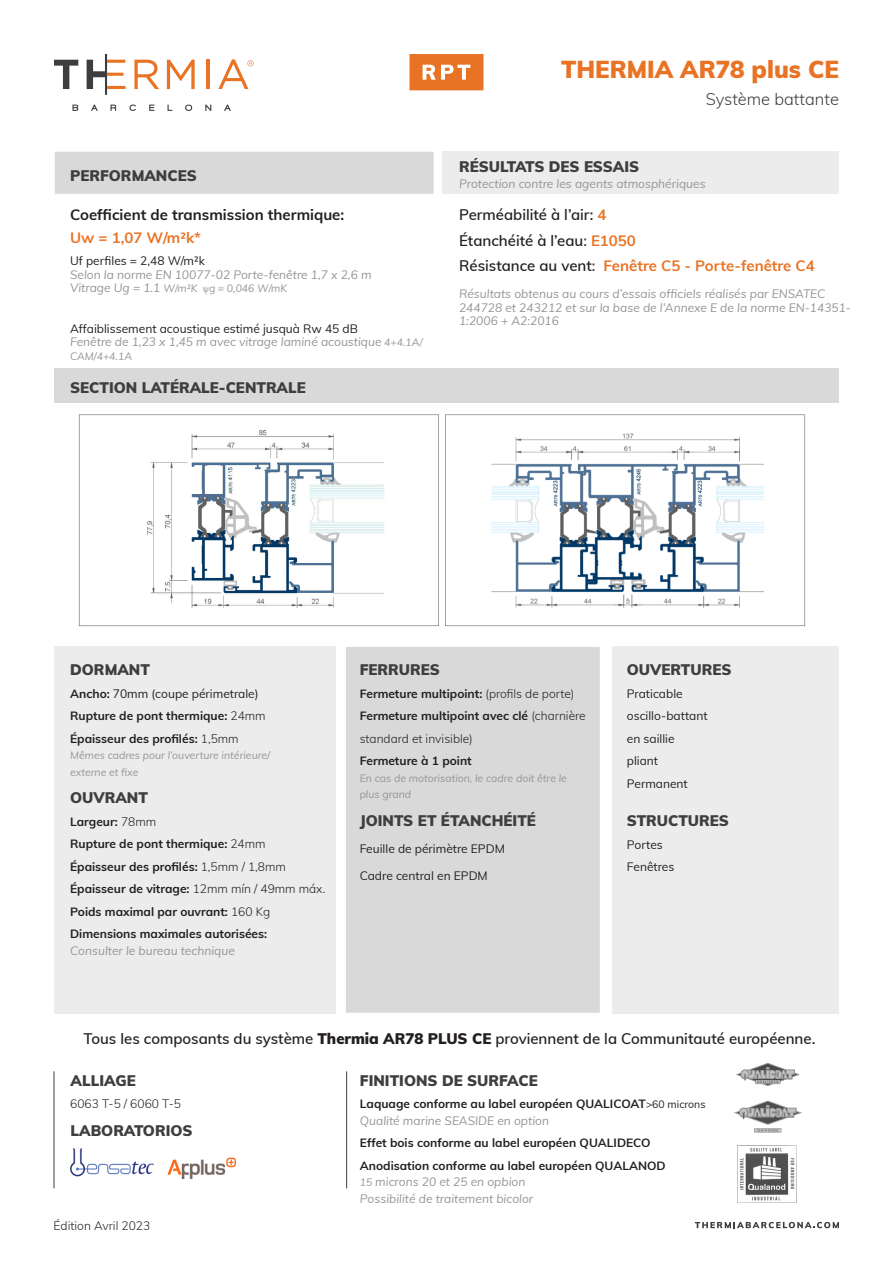
<style>
.page{position:relative;width:893px;height:1263px;background:#fff}
.page>*{position:absolute;margin:0;border:0;box-sizing:border-box;transform-origin:0 0}
.Explicacio{font:900 24px "Muli";color:#e97324}
.Explicacio-2{font:300 16.5px "Muli";color:#3e3e3f}
.t1{font:900 15px "Muli";color:#3e3e3f}
.t2{font:600 15px "Muli";color:#231f20}
.t3{font:700 15px "Muli";color:#e97324}
.t4{font:700 15px "Muli";color:#231f20}
.t5{font:700 12px "Muli";color:#231f20}
.t6{font:italic 12px/13.5px "Muli";color:#939598}
.t7{font:12px "Muli";color:#231f20}
.t8{font:300 12px/22.5px "Muli";color:#231f20}
.t9{font:italic 10.5px/16.5px "Muli";color:#939598}
.s1{font-size:12px}
.s2{font-family:"Minion Pro";font-style:normal}
.s3{font-size:10.5px}
.s4{font-weight:700;color:#e97324}
.s5{color:#3e3e3f}
.s6{font-weight:600;color:#231f20}
.s7{font-weight:600;color:#3e3e3f}
.s8{font-weight:700}
.s9{font-weight:300}
.s10{font-weight:900}
.s11{font-weight:400;font-size:10.5px}
</style>
<div class="page">
<svg style="left:54px;top:60px;width:24px;height:29px"></svg>
<svg style="left:134px;top:60px;width:25px;height:29px"></svg>
<svg style="left:167px;top:60px;width:28px;height:29px"></svg>
<hr style="left:206px;top:60px;width:3px;height:29px;background:#e97324">
<svg style="left:87px;top:54px;width:39px;height:41px"></svg>
<svg style="left:218px;top:59px;width:36px;height:30px"></svg>
<svg style="left:72px;top:105px;width:6px;height:6px"></svg>
<svg style="left:91px;top:105px;width:7px;height:6px"></svg>
<svg style="left:111px;top:105px;width:5px;height:6px"></svg>
<svg style="left:129px;top:105px;width:7px;height:6px"></svg>
<svg style="left:149px;top:105px;width:6px;height:6px"></svg>
<svg style="left:168px;top:105px;width:4px;height:6px"></svg>
<svg style="left:185px;top:105px;width:7px;height:6px"></svg>
<svg style="left:205px;top:105px;width:6px;height:6px"></svg>
<svg style="left:224px;top:105px;width:7px;height:6px"></svg>
<svg style="left:409px;top:54px;width:74px;height:36px;background:#eb8541"></svg>
<div style="left:54px;top:646px;width:281px;height:367px;background:#ececec"></div>
<div style="left:53px;top:150px;width:382px;height:45px;background:#d9d9d9;border:2px solid #f6f6f6"></div>
<div style="left:54px;top:368px;width:785px;height:35px;background:#d9d9d9"></div>
<div style="left:442px;top:152px;width:397px;height:42px;background:#ececec"></div>
<div style="left:612px;top:646px;width:227px;height:367px;background:#ececec"></div>
<div style="left:344px;top:645px;width:257px;height:369px;background:#d9d9d9;border:2px solid #f6f6f6"></div>
<img style="left:78px;top:414px;width:728px;height:213px">
<hr style="left:54px;top:1071px;width:1px;height:117px;background:#3e3e3f">
<hr style="left:346px;top:1071px;width:1px;height:117px;background:#3e3e3f">
<img style="left:71px;top:1148px;width:83px;height:29px">
<img style="left:167px;top:1157px;width:69px;height:22px">
<img style="left:738px;top:1145px;width:58px;height:58px">
<img style="left:734px;top:1100px;width:67px;height:33px">
<img style="left:737px;top:1063px;width:63px;height:23px">
<svg style="left:695px;top:1222px;width:144px;height:6px"></svg>
<p class="t1" style="left:70px;top:165px;width:128px">PERFORMANCES</p>
<p class="t4" style="left:70px;top:204px;width:276px">Coefficient de transmission thermique:</p>
<p class="t3" style="left:70px;top:227px;width:132px">Uw = 1,07 W/m²k*</p>
<p class="t7" style="left:70px;top:252px;width:136px">Uf perfiles = 2,48 W/m²k</p>
<p class="t6" style="left:70px;top:267px;width:303px">Selon la norme EN 10077-02 Porte-fenêtre 1,7 x 2,6 m</p>
<p class="t9" style="left:70px;top:280px;width:218px"><span class="s1">Vitrage Ug = 1.1</span> W/m²K <span class="s2">ψ</span>g = 0,046 W/mK</p>
<p class="t7" style="left:70px;top:320px;width:289px">Affaiblissement acoustique estimé jusquà Rw 45 dB</p>
<p class="t6" style="left:70px;top:335px;width:354px">Fenêtre de 1,23 x 1,45 m avec vitrage laminé acoustique <span class="s3">4+4.1A/</span></p>
<p class="t9" style="left:70px;top:347px;width:63px">CAM/4+4.1A</p>
<p class="t1" style="left:70px;top:376px;width:237px">SECTION LATÉRALE-CENTRALE</p>
<p class="Explicacio" style="left:561px;top:52px;width:279px">THERMIA AR78 plus CE</p>
<p class="Explicacio-2" style="left:706px;top:87px;width:135px">Système battante</p>
<p class="t1" style="left:459px;top:155px;width:182px">RÉSULTATS DES ESSAIS</p>
<p class="t6" style="left:459px;top:176px;width:248px">Protection contre les agents atmosphériques</p>
<p class="t2" style="left:459px;top:204px;width:149px">Perméabilité à l’air: <span class="s4">4</span></p>
<p class="t2" style="left:459px;top:230px;width:178px">Étanchéité à l’eau<span class="s5">:</span> <span class="s4">E1050</span></p>
<p class="t3" style="left:459px;top:255px;width:357px"><span class="s6">Résistance au vent</span><span class="s7">:</span> Fenêtre C5 - Porte-fenêtre C4</p>
<p class="t6" style="left:459px;top:287px;width:393px">Résultats obtenus au cours d’essais officiels réalisés par ENSATEC<br>244728 et 243212 et sur la base de l’Annexe E de la norme EN-14351-<br>1:2006 + A2:2016</p>
<p class="t1" style="left:70px;top:659px;width:81px">DORMANT</p>
<p class="t7" style="left:70px;top:685px;width:190px"><span class="s8">Ancho:</span> 70mm (coupe périmetrale)</p>
<p class="t5" style="left:70px;top:707px;width:197px">Rupture de pont thermique: <span class="s9">24mm</span></p>
<p class="t5" style="left:70px;top:730px;width:170px">Épaisseur des profilés: <span class="s9">1,5mm</span></p>
<p class="t9" style="left:70px;top:747px;width:202px">Mêmes cadres pour l’ouverture intérieure/</p>
<p class="t9" style="left:70px;top:763px;width:70px">externe et fixe</p>
<p class="t1" style="left:70px;top:787px;width:79px">OUVRANT</p>
<p class="t5" style="left:70px;top:812px;width:88px">Largeur: <span class="s9">78mm</span></p>
<p class="t5" style="left:70px;top:835px;width:197px">Rupture de pont thermique: <span class="s9">24mm</span></p>
<p class="t5" style="left:70px;top:857px;width:217px">Épaisseur des profilés: <span class="s9">1,5mm / 1,8mm</span></p>
<p class="t5" style="left:70px;top:880px;width:257px">Épaisseur de vitrage: <span class="s9">12mm mín / 49mm máx.</span></p>
<p class="t5" style="left:70px;top:902px;width:202px">Poids maximal par ouvrant: <span class="s9">160 Kg</span></p>
<p class="t5" style="left:70px;top:925px;width:199px">Dimensions maximales autorisées:</p>
<p class="t6" style="left:70px;top:943px;width:166px">Consulter le bureau technique</p>
<p class="t1" style="left:360px;top:659px;width:82px">FERRURES</p>
<p class="t5" style="left:360px;top:685px;width:216px">Fermeture multipoint: <span class="s9">(profils de porte)</span></p>
<p class="t8" style="left:360px;top:704px;width:228px"><span class="s8">Fermeture multipoint avec clé</span> (charnière standard et invisible)</p>
<p class="t5" style="left:360px;top:752px;width:114px">Fermeture à 1 point</p>
<p class="t9" style="left:360px;top:769px;width:209px">En cas de motorisation, le cadre doit être le plus grand</p>
<p class="t1" style="left:360px;top:810px;width:178px">JOINTS ET ÉTANCHÉITÉ</p>
<p class="t7" style="left:360px;top:840px;width:147px">Feuille de périmètre EPDM</p>
<p class="t7" style="left:360px;top:867px;width:130px">Cadre central en EPDM</p>
<p class="t1" style="left:627px;top:659px;width:106px">OUVERTURES</p>
<p class="t7" style="left:627px;top:685px;width:57px">Praticable</p>
<p class="t7" style="left:627px;top:707px;width:82px">oscillo-battant</p>
<p class="t7" style="left:627px;top:730px;width:49px">en saillie</p>
<p class="t7" style="left:627px;top:752px;width:33px">pliant</p>
<p class="t7" style="left:627px;top:775px;width:63px">Permanent</p>
<p class="t1" style="left:627px;top:810px;width:104px">STRUCTURES</p>
<p class="t7" style="left:627px;top:836px;width:37px">Portes</p>
<p class="t7" style="left:627px;top:858px;width:49px">Fenêtres</p>
<p class="t2" style="left:83px;top:1028px;width:733px">Tous les composants du système <span class="s10">Thermia AR78 PLUS CE</span> proviennent de la Communitauté européenne.</p>
<p class="t1" style="left:71px;top:1070px;width:67px">ALLIAGE</p>
<p class="t1" style="left:71px;top:1120px;width:124px">LABORATORIOS</p>
<p class="t1" style="left:360px;top:1070px;width:179px">FINITIONS DE SURFACE</p>
<p class="t8" style="left:70px;top:1092px;width:112px">6063 T-5 / 6060 T-5</p>
<p class="t5" style="left:360px;top:1095px;width:347px">Laquage conforme au label européen QUALICOAT<span class="s11">&gt;60 microns</span></p>
<p class="t6" style="left:360px;top:1113px;width:191px">Qualité marine SEASIDE en option</p>
<p class="t5" style="left:360px;top:1134px;width:292px">Effet bois conforme au label européen QUALIDECO</p>
<p class="t5" style="left:360px;top:1157px;width:307px">Anodisation conforme au label européen QUALANOD</p>
<p class="t6" style="left:360px;top:1175px;width:167px"><span class="s3">15</span> microns 20 et 25 en opbion</p>
<p class="t6" style="left:360px;top:1191px;width:175px">Possibilité de traitement bicolor</p>
<p class="t8" style="left:54px;top:1213px;width:98px">Édition Avril 2023</p>
</div>
